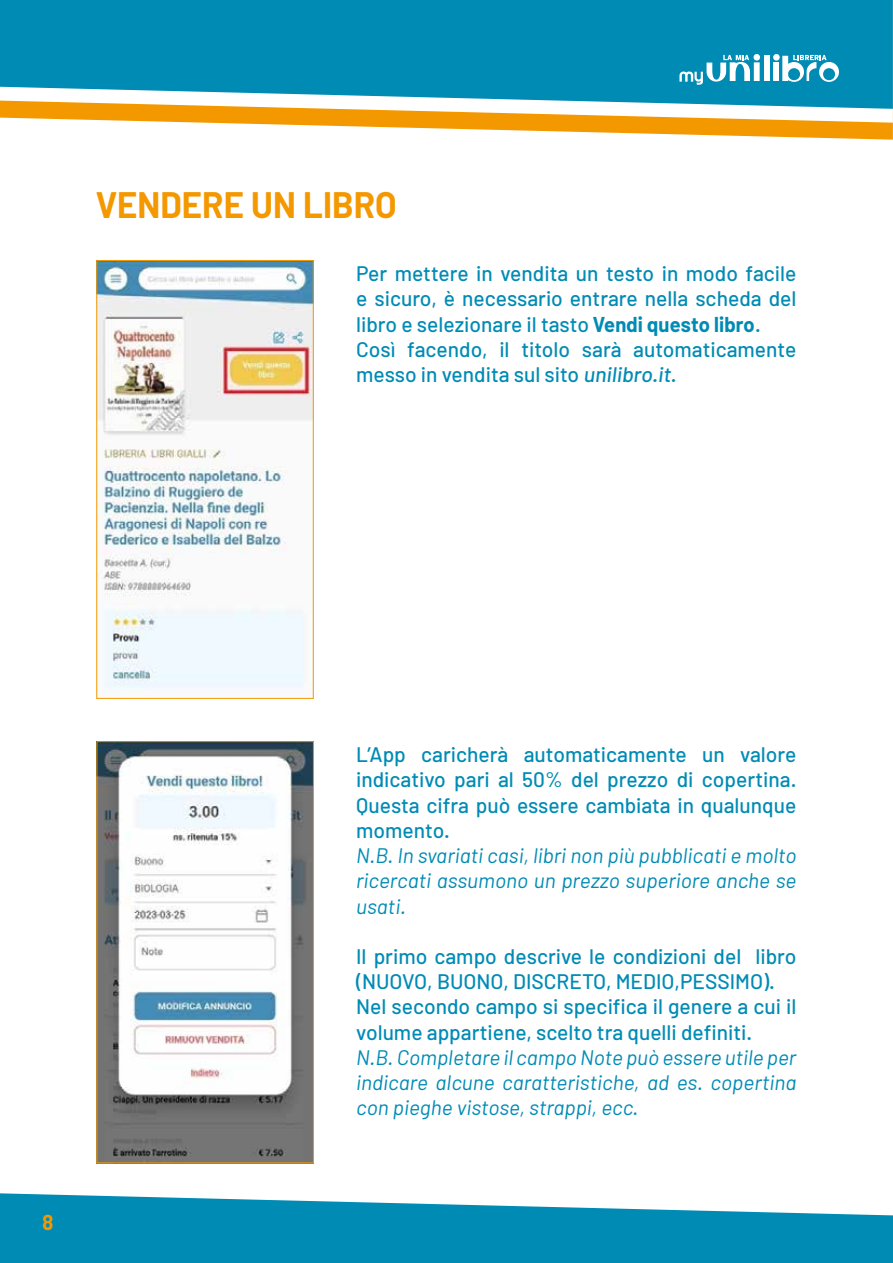
<style>
.page{position:relative;width:893px;height:1263px;background:#fff}
.page>*{position:absolute;margin:0;border:0;box-sizing:border-box;transform-origin:0 0}
.t1{font:italic 700 36px "Barlow";color:#f49800}
.t2{font:500 21px/25.2px "Barlow";color:#008bb5}
.t3{font:italic 21px/25.2px "Barlow";color:#008bb5;text-align:justify}
.t4{font:italic 700 21px "Barlow";color:#f49800}
.s1{font-weight:700;font-style:italic}
</style>
<div class="page">
<svg style="left:220px;top:123px;width:673px;height:17px"></svg>
<svg style="left:0;top:109px;width:893px;height:14px;fill:#f49800"></svg>
<svg style="left:0;top:1193px;width:893px;height:70px;fill:#008bb5"></svg>
<svg style="left:0;top:0;width:893px;height:109px;background:#1b95b9"></svg>
<img style="left:98px;top:262px;width:214px;height:429px">
<div style="left:96px;top:260px;width:218px;height:439px;border:1px solid #f49800"></div>
<img style="left:99px;top:743px;width:213px;height:418px">
<div style="left:97px;top:741px;width:217px;height:422px;border:1px solid #f49800"></div>
<div style="left:764px;top:56px;width:5px;height:25px;background:#fff"></div>
<svg style="left:679px;top:54px;width:81px;height:31px"></svg>
<svg style="left:773px;top:54px;width:66px;height:28px"></svg>
<h1 class="t1" style="left:96px;top:182px;width:308px">VENDERE UN LIBRO</h1>
<p class="t2" style="left:356px;top:260px;width:442px">Per mettere in vendita un testo in modo facile e sicuro, è necessario entrare nella scheda del libro e selezionare il tasto <span class="s1">Vendiquesto libro</span>.<br>Così facendo, il titolo sarà automaticamente messo in vendita sul sito unilibro.it.</p>
<p class="t4" style="left:43px;top:1209px;width:16px">8</p>
<p class="t2" style="left:356px;top:742px;width:442px;text-align:justify">L’App caricherà automaticamente un valore indicativo pari al 50% del prezzo di copertina.<br>Questa cifra può essere cambiata in qualunque momento.</p>
<p class="t3" style="left:356px;top:842px;width:442px">N.B. In svariati casi, libri non più pubblicati e molto ricercati assumono un prezzo superiore anche se usati.</p>
<p class="t2" style="left:356px;top:943px;width:442px">Il primo campo descrive le condizioni del libro (NUOVO, BUONO, DISCRETO, MEDIO,PESSIMO).<br>Nel secondo campo si specifica il genere a cui il volume appartiene, scelto tra quelli definiti.</p>
<p class="t3" style="left:356px;top:1044px;width:442px">N.B. Completare il campo Note può essere utile per indicare alcune caratteristiche, ad es. copertina con pieghe vistose, strappi, ecc.</p>
</div>
